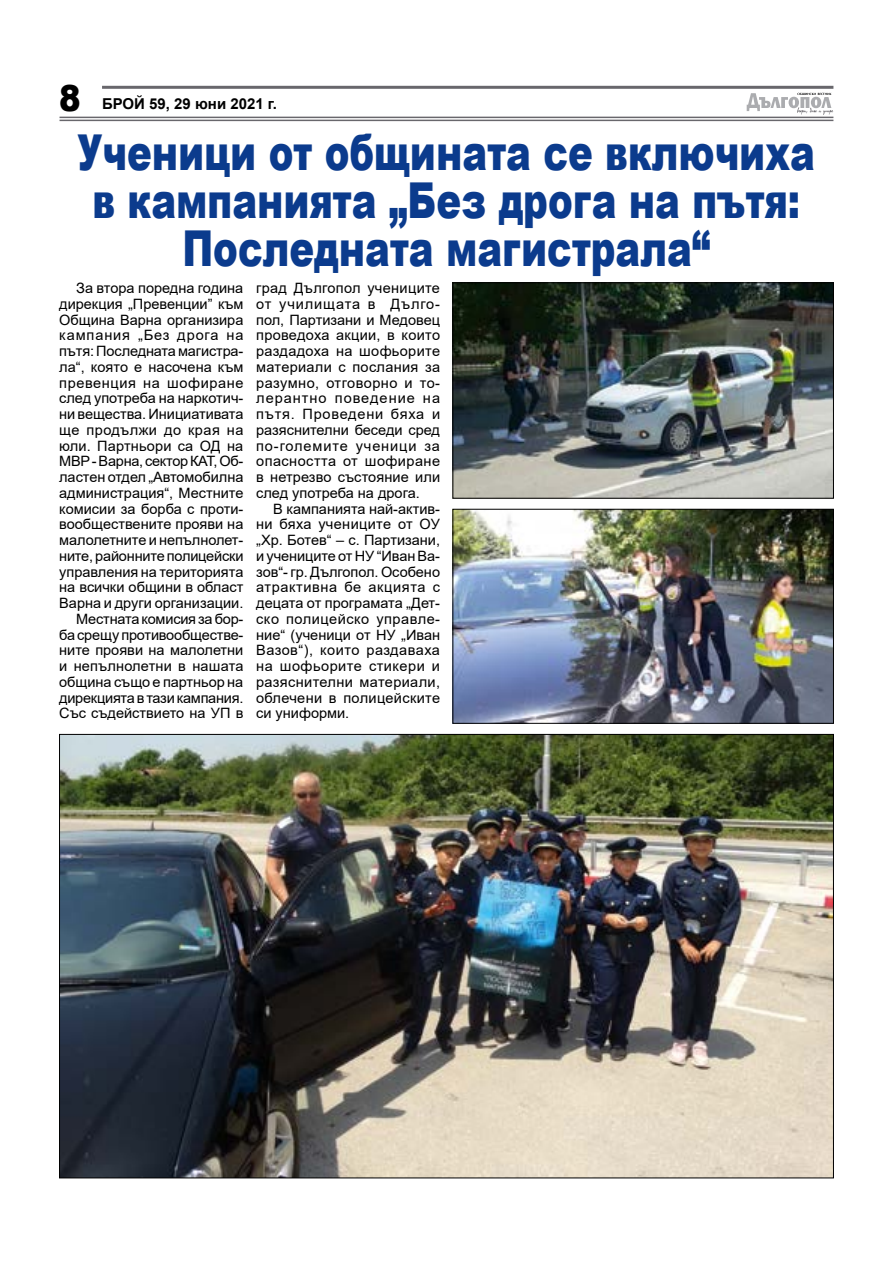
<style>
.page{position:relative;width:893px;height:1263px;background:#fff}
.page>*{position:absolute;margin:0;border:0;box-sizing:border-box;transform-origin:0 0}
.t1{font:900 49.5px/48px "Arial";color:#0b3b8d;text-align:center;scale:.75 1}
.t2{font:900 36px "Arial";color:#000;scale:.9 1}
.t3{font:700 15px "Arial";color:#000}
.t4{font:14.25px/15.8px "Arial";color:#000;text-align:justify}
</style>
<div class="page">
<hr style="left:60px;top:117px;width:773px;height:1px;background:#68676c">
<hr style="left:60px;top:120px;width:773px;height:1px;background:#68676c">
<hr style="left:102px;top:86px;width:731px;height:3px;background:#68676c">
<svg style="left:747px;top:93px;width:86px;height:22px"></svg>
<img style="left:455px;top:285px;width:377px;height:211px">
<div style="left:453px;top:283px;width:381px;height:215px;border:1px solid #000"></div>
<img style="left:61px;top:736px;width:771px;height:440px">
<img style="left:455px;top:511px;width:377px;height:210px">
<div style="left:453px;top:509px;width:381px;height:214px;border:1px solid #000"></div>
<h2 class="t2" style="left:59px;top:72px;width:26px">8</h2>
<p class="t3" style="left:102px;top:93px;width:176px">БРОЙ 59, 29 юни 2021 г.</p>
<h1 class="t1" style="left:78px;top:127px;width:985px">Ученици от общината се включиха в кампанията „Без дрога на пътя:<br>Последната магистрала“</h1>
<p class="t4" style="left:256px;top:280px;width:185px">град Дългопол учениците от училищата в Дълго&shy;пол, Партизани и Медовец проведоха акции, в които раздадоха на шофьорите материали с послания за разумно, отговорно и то&shy;лерантно поведение на пътя. Проведени бяха и разяснителни беседи сред по-големите ученици за опасността от шофиране в нетрезво състояние или след употреба на дрога.</p>
<p class="t4" style="left:256px;top:501px;width:185px;text-indent:17px">В кампанията най-актив&shy;ни бяха учениците от ОУ „Хр. Ботев“ – с. Партизани, и учениците от НУ “Иван Ва&shy;зов“- гр. Дългопол. Особено атрактивна бе акцията с децата от програмата „Дет&shy;ско полицейско управле&shy;ние“ (ученици от НУ „Иван Вазов“), които раздаваха на шофьорите стикери и разяснителни материали, облечени в полицейските си униформи.</p>
<p class="t4" style="left:59px;top:280px;width:186px;text-align:right">За втора поредна година дирекция „Превенции” към<br>Община Варна организира кампания „Без дрога на пътя: Последната магистра&shy;ла“, която е насочена към превенция на шофиране след употреба на наркотич&shy;ни вещества. Инициативата ще продължи до края на юли. Партньори са ОД на<br>МВР - Варна, сектор КАТ, Об&shy;ластен отдел „Автомобилна администрация“, Местните комисии за борба с проти&shy;вообществените прояви на малолетните и непълнолет&shy;ните, районните полицейски управления на територията на всички общини в област<br>Варна и други организации.<br>Местната комисия за бор&shy;ба срещу противообществе&shy;ните прояви на малолетни и непълнолетни в нашата община също е партньор на дирекцията в тази кампания.<br>Със съдействието на УП в</p>
</div>
